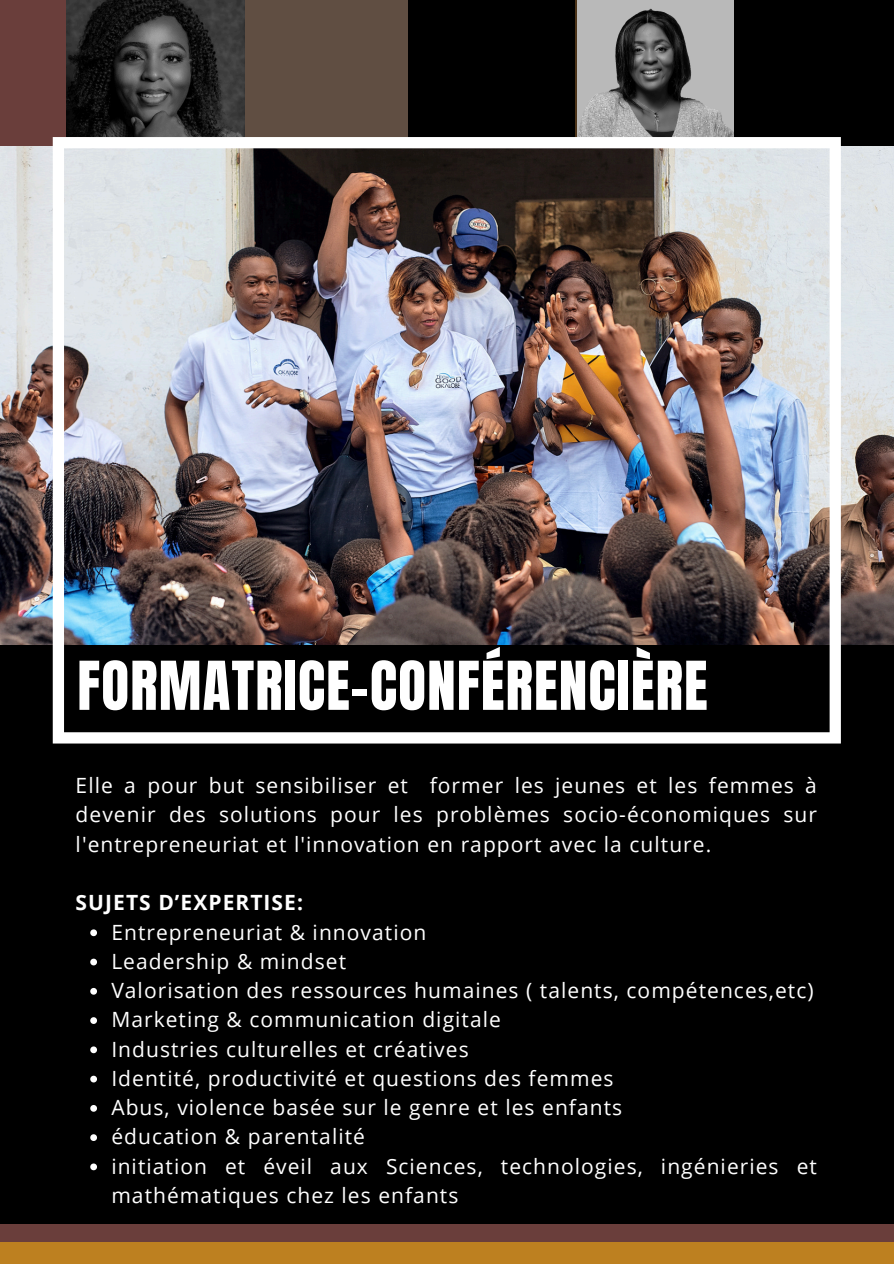
<style>
.page{position:relative;width:894px;height:1264px;background:#fff}
.page>*{position:absolute;margin:0;border:0;box-sizing:border-box;transform-origin:0 0}
.t1{font:57.15px "Anton";letter-spacing:.02em;color:#fff}
.t2{font:21px/29.2px "Open Sans";letter-spacing:.05em;color:#fff;text-align:justify}
.t3{font:700 21px "Open Sans";letter-spacing:.05em;color:#fff}
</style>
<div class="page">
<div style="left:0;top:0;width:893px;height:1263px;background:#000"></div>
<div style="left:0;top:0;width:89px;height:155px;background:#6a3e3b"></div>
<div style="left:0;top:1224px;width:893px;height:39px;background:#6a3e3b"></div>
<div style="left:245px;top:0;width:162px;height:155px;background:#604e42"></div>
<img style="left:577px;top:0;width:156px;height:137px">
<img style="left:67px;top:0;width:177px;height:137px">
<img style="left:0;top:146px;width:893px;height:498px">
<img style="left:53px;top:137px;width:787px;height:606px">
<div style="left:0;top:1242px;width:893px;height:21px;background:#bd8020"></div>
<svg style="left:90px;top:929px;width:7px;height:7px"></svg>
<svg style="left:90px;top:958px;width:7px;height:7px"></svg>
<svg style="left:90px;top:987px;width:7px;height:7px"></svg>
<svg style="left:90px;top:1017px;width:7px;height:6px"></svg>
<svg style="left:90px;top:1046px;width:7px;height:7px"></svg>
<svg style="left:90px;top:1075px;width:7px;height:7px"></svg>
<svg style="left:90px;top:1105px;width:7px;height:6px"></svg>
<svg style="left:90px;top:1134px;width:7px;height:6px"></svg>
<svg style="left:90px;top:1163px;width:7px;height:7px"></svg>
<p class="t1" style="left:77px;top:644px;width:631px">FORMATRICE-CONFÉRENCIÈRE</p>
<p class="t2" style="left:76px;top:770px;width:742px">Elle a pour but sensibiliser et former les jeunes et les femmes à devenir des solutions pour les problèmes socio-économiques sur l'entrepreneuriat et l'innovation en rapport avec la culture.</p>
<p class="t3" style="left:76px;top:887px;width:229px">SUJETS D’EXPERTISE:</p>
<h2 class="t2" style="left:111px;top:916px;width:316px">Entrepreneuriat &amp; innovation</h2>
<p class="t2" style="left:111px;top:946px;width:236px">Leadership &amp; mindset</p>
<p class="t2" style="left:111px;top:975px;width:703px">Valorisation des ressources humaines ( talents, compétences,etc)</p>
<p class="t2" style="left:111px;top:1004px;width:391px">Marketing &amp; communication digitale</p>
<p class="t2" style="left:111px;top:1033px;width:359px">Industries culturelles et créatives</p>
<p class="t2" style="left:111px;top:1063px;width:503px">Identité, productivité et questions des femmes</p>
<p class="t2" style="left:111px;top:1092px;width:512px">Abus, violence basée sur le genre et les enfants</p>
<p class="t2" style="left:111px;top:1121px;width:255px">éducation &amp; parentalité</p>
<p class="t2" style="left:111px;top:1150px;width:707px">initiation et éveil aux Sciences, technologies, ingénieries et mathématiques chez les enfants</p>
</div>
